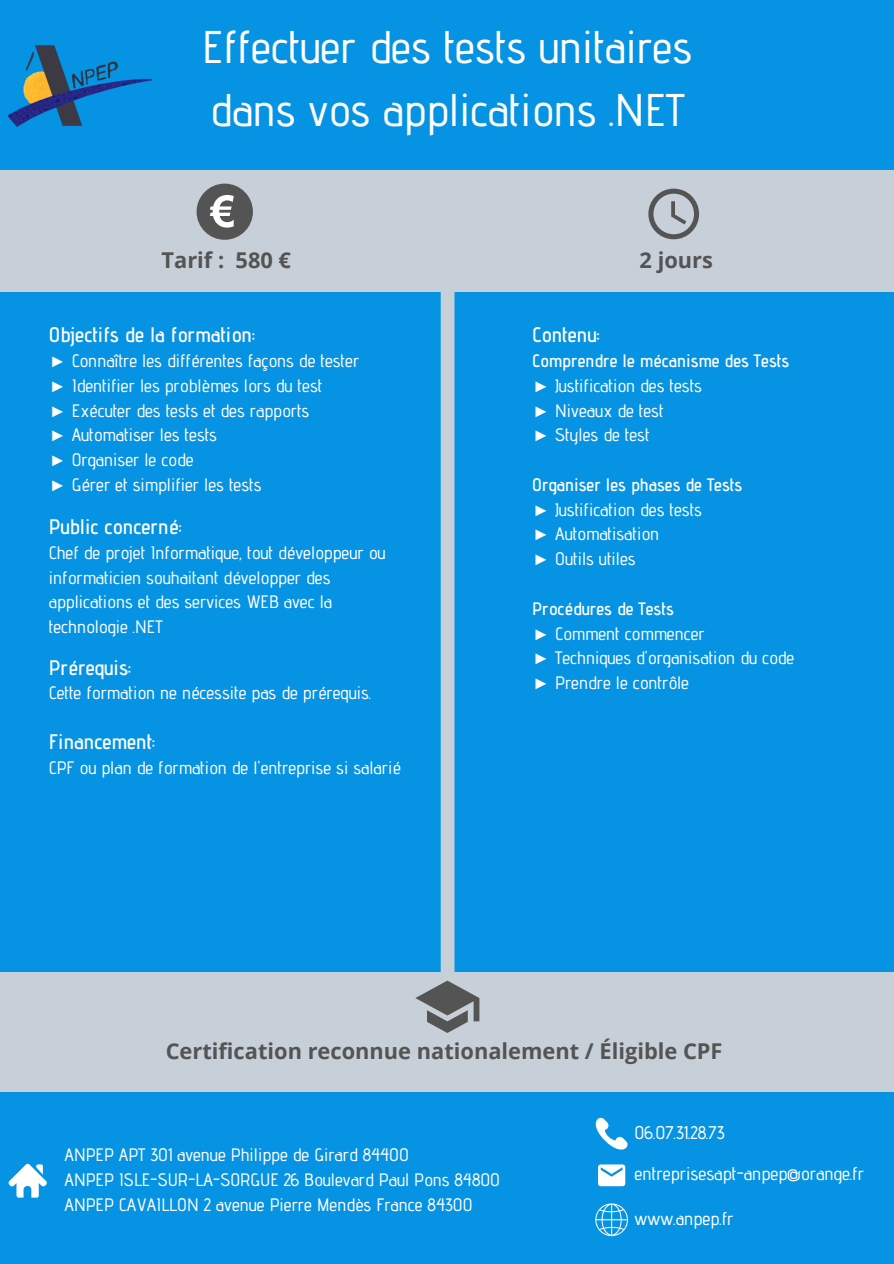
<style>
.page{position:relative;width:894px;height:1264px;background:#fff}
.page>*{position:absolute;margin:0;border:0;box-sizing:border-box;transform-origin:0 0}
.t1{font:500 45.75px/63.2px "Advent Pro";color:#fff}
.t2{font:700 21.75px "Open Sans";color:#545454}
.t3{font:600 21px "Advent Pro";color:#fff}
.t4{font:500 18.3px "Advent Pro";color:#fff}
.t5{font:500 18px/24.8px "Advent Pro";color:#fff}
.s1{font-family:"Liberation Serif";font-weight:400}
.s2{font-weight:600}
</style>
<div class="page">
<div style="left:0;top:0;width:893px;height:170px;background:#0693e3"></div>
<div style="left:0;top:1090px;width:893px;height:173px;background:#0693e3"></div>
<img style="left:9px;top:45px;width:143px;height:82px">
<div style="left:0;top:278px;width:453px;height:693px;background:#0693e3"></div>
<div style="left:452px;top:272px;width:441px;height:700px;background:#0693e3"></div>
<svg style="left:595px;top:1117px;width:32px;height:32px"></svg>
<svg style="left:598px;top:1164px;width:27px;height:22px"></svg>
<svg style="left:9px;top:1163px;width:38px;height:34px"></svg>
<svg style="left:595px;top:1203px;width:32px;height:33px"></svg>
<div style="left:0;top:170px;width:893px;height:121px;background:#c7d0d8"></div>
<div style="left:0;top:971px;width:893px;height:120px;background:#c7d0d8"></div>
<svg style="left:648px;top:189px;width:51px;height:50px"></svg>
<svg style="left:415px;top:291px;width:64px;height:741px"></svg>
<div style="left:196px;top:184px;width:57px;height:56px;background:#545454;border-radius:50%"></div>
<svg style="left:210px;top:195px;width:24px;height:33px"></svg>
<h1 class="t1" style="left:202px;top:15px;width:491px">Effectuer des tests unitaires dans vos applications .NET</h1>
<p class="t2" style="left:161px;top:245px;width:131px">Tarif : 580 €</p>
<p class="t3" style="left:49px;top:322px;width:207px">Objectifs de la formation:</p>
<p class="t5" style="left:49px;top:348px;width:312px"><span class="s1">►</span> Connaître les différentes façons de tester <span class="s1">►</span> Identifier les problèmes lors du test<br><span class="s1">►</span> Exécuter des tests et des rapports<br><span class="s1">►</span> Automatiser les tests<br><span class="s1">►</span> Organiser le code<br><span class="s1">►</span> Gérer et simplifier les tests</p>
<p class="t3" style="left:49px;top:514px;width:134px">Public concerné:</p>
<p class="t5" style="left:49px;top:540px;width:338px">Chef de projet Informatique, tout développeur ou informaticien souhaitant développer des applications et des services WEB avec la technologie .NET</p>
<p class="t3" style="left:49px;top:654px;width:83px">Prérequis:</p>
<p class="t5" style="left:49px;top:680px;width:324px">Cette formation ne nécessite pas de prérequis.</p>
<p class="t3" style="left:49px;top:729px;width:107px">Financement:</p>
<p class="t5" style="left:49px;top:755px;width:353px">CPF ou plan de formation de l'entreprise si salarié</p>
<p class="t2" style="left:639px;top:245px;width:75px">2 jours</p>
<p class="t3" style="left:532px;top:322px;width:69px">Contenu:</p>
<p class="t5" style="left:532px;top:348px;width:258px"><span class="s2">Comprendre le mécanisme des Tests </span><span class="s1">►</span> Justification des tests<br><span class="s1">►</span> Niveaux de test<br><span class="s1">►</span> Styles de test</p>
<p class="t5" style="left:532px;top:472px;width:211px"><span class="s2">Organiser les phases de Tests </span><span class="s1">►</span> Justification des tests<br><span class="s1">►</span> Automatisation<br><span class="s1">►</span> Outils utiles</p>
<p class="t5" style="left:532px;top:596px;width:263px"><span class="s2">Procédures de Tests<br></span><span class="s1">►</span> Comment commencer<br><span class="s1">►</span> Techniques d'organisation du code <span class="s1">►</span> Prendre le contrôle</p>
<p class="t2" style="left:166px;top:1036px;width:558px">Certification reconnue nationalement / Éligible CPF</p>
<p class="t5" style="left:65px;top:1142px;width:437px">ANPEP APT 301 avenue Philippe de Girard 84400<br>ANPEP ISLE-SUR-LA-SORGUE 26 Boulevard Paul Pons 84800<br>ANPEP CAVAILLON 2 avenue Pierre Mendès France 84300</p>
<p class="t4" style="left:634px;top:1121px;width:92px">06.07.31.28.73</p>
<p class="t4" style="left:634px;top:1162px;width:231px">entreprisesapt-anpep@orange.fr</p>
<p class="t4" style="left:634px;top:1207px;width:101px">www.anpep.fr</p>
</div>
